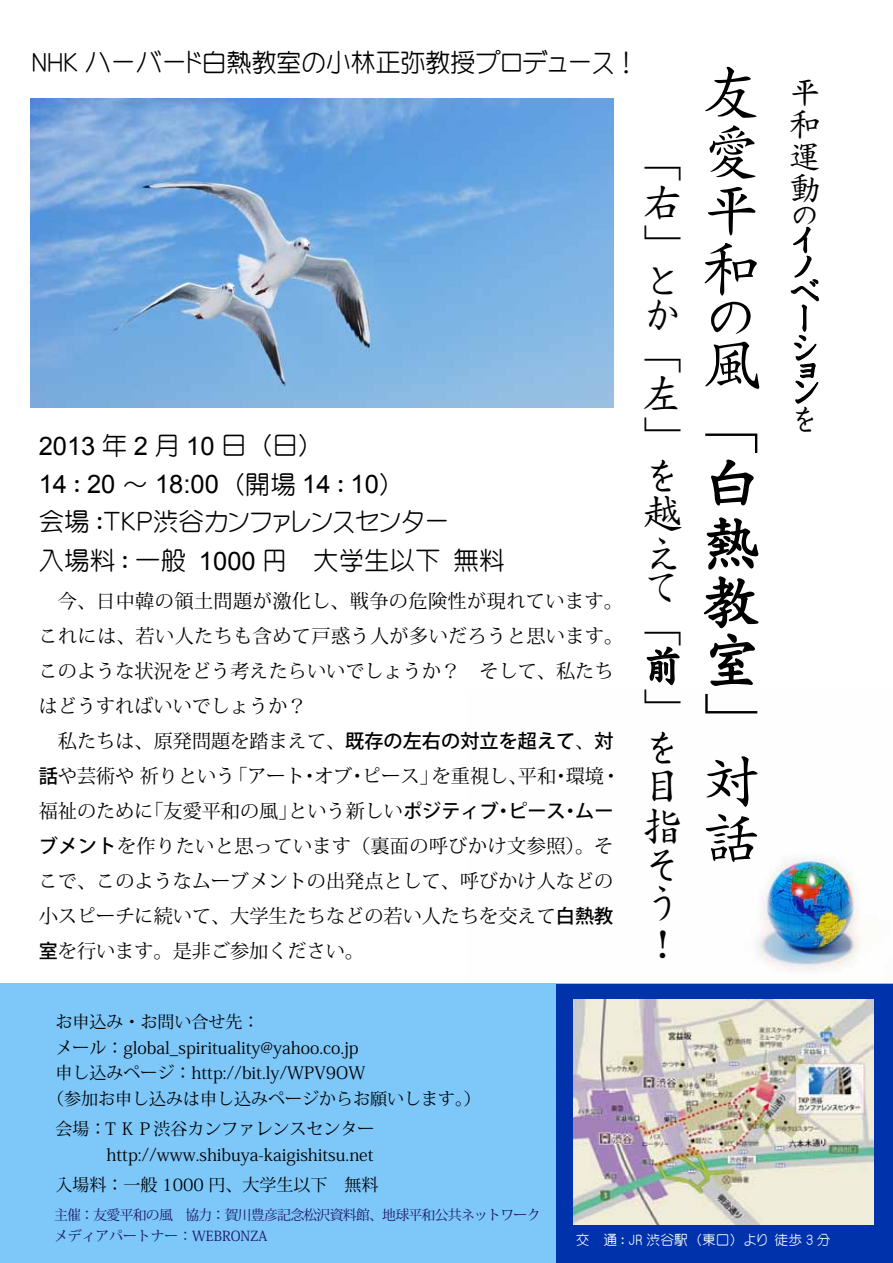
<style>
.page{position:relative;width:893px;height:1263px;background:#fff}
.page>*{position:absolute;margin:0;border:0;box-sizing:border-box;transform-origin:0 0}
.t1{font:58.5px/58.7px "Kaiti EGP Medium SJIS";color:#000;text-align:justify}
.t2{font:40.35px/39.6px "Kaiti EGP Medium SJIS";color:#000}
.t3{font:31.95px/25.8px "Kaiti EGP Medium SJIS";color:#000}
.t4{font:25.5px/39px "Yenti EGP4 Medium SJIS";color:#000}
.t5{font:25.5px/38.2px "Arial";color:#000}
.t6{font:25.5px "Yenti EGP4 Medium SJIS";letter-spacing:-.025em;color:#000}
.t7{font:19.2px/35.1px "Koz Min Pr 6 N";color:#000}
.t8{font:16.95px/25.5px "Koz Min Pr 6 N";color:#000}
.t9{font:13.8px/21.3px "Koz Min Pr 6 N";letter-spacing:-.05em;color:#1b1464}
.t10{font:13.8px "Yenti EGP Medium SJIS";color:#fff}
.s1{font-family:"Yenti EGP4 Medium SJIS"}
.s2{font-family:"Arial"}
.s3{font-family:"Koz Go Pro";font-weight:500}
.s4{font-family:"Koz Go Pr 6 N";font-weight:500}
</style>
<div class="page">
<img style="left:30px;top:98px;width:584px;height:310px">
<img style="left:466px;top:859px;width:427px;height:125px">
<div style="left:0;top:984px;width:893px;height:279px;background:#7dc7f9"></div>
<div style="left:556px;top:984px;width:337px;height:279px;background:#0032ab"></div>
<svg style="left:711px;top:460px;width:42px;height:46px"></svg>
<svg style="left:706px;top:517px;width:53px;height:53px"></svg>
<svg style="left:703px;top:576px;width:56px;height:110px"></svg>
<svg style="left:646px;top:647px;width:34px;height:39px"></svg>
<svg style="left:790px;top:226px;width:29px;height:178px"></svg>
<img style="left:574px;top:999px;width:299px;height:225px">
<h3 class="t6" style="left:31px;top:49px;width:609px">ＮＨＫハーバード白熱教室の小林正弥教授プロデュース！</h3>
<h3 class="t5" style="left:39px;top:427px;width:355px">2013 <span class="s1">年</span> 2 <span class="s1">月</span> 10 <span class="s1">日（日）<br></span>14 <span class="s1">：</span> 20 <span class="s1">～</span> 18:00 <span class="s1">（開場</span> 14 <span class="s1">：</span> 10<span class="s1">）</span></h3>
<h3 class="t4" style="left:39px;top:502px;width:467px">会場：ＴＫＰ渋谷カンファレンスセンター<br>入場料：一般 <span class="s2">1000</span> 円 大学生以下 無料</h3>
<p class="t7" style="left:39px;top:583px;width:586px">　今、日中韓の領土問題が激化し、戦争の危険性が現れています。これには、若い人たちも含めて戸惑う人が多いだろうと思います。このような状況をどう考えたらいいでしょうか？　そして、私たちはどうすればいいでしょうか？　<br>　私たちは、原発問題を踏まえて、<span class="s3">既存の左右の対立を超えて</span>、<span class="s3">対話</span>や芸術や 祈りという「アート・オブ・ピース」を重視し、平和・環境・福祉のために「友愛平和の風」という新しい<span class="s3">ポジティブ・ピース・ムーブメント</span>を作りたいと思っています（裏面の呼びかけ文参照）。そこで、このようなムーブメントの出発点として、呼びかけ人などの小スピーチに続いて、大学生たちなどの若い人たちを交えて<span class="s4">白熱教室</span>を行います。是非ご参加ください。</p>
<p class="t8" style="left:56px;top:1009px;width:206px">お申込み・お問い合せ先：</p>
<p class="t8" style="left:56px;top:1035px;width:322px">メール：global_spirituality@yahoo.co.jp　</p>
<p class="t8" style="left:56px;top:1060px;width:311px">申し込みページ：http://bit.ly/WPV9OW</p>
<p class="t8" style="left:47px;top:1086px;width:435px">（参加お申し込みは申し込みページからお願いします。）</p>
<p class="t8" style="left:56px;top:1117px;width:320px">会場：ＴＫＰ渋谷カンファレンスセンター　　　http://www.shibuya-kaigishitsu.net</p>
<p class="t8" style="left:56px;top:1172px;width:324px">入場料：一般 1000 円、大学生以下　無料</p>
<h2 class="t2" style="left:643px;top:143px;width:40px;text-align:justify">「右」と</h2>
<h2 class="t2" style="left:643px;top:295px;width:41px;line-height:40px">か「左」を越え</h2>
<h2 class="t2" style="left:643px;top:567px;width:40px">て「前」を目指そう！</h2>
<h1 class="t1" style="left:702px;top:64px;width:57px">友愛平和</h1>
<h1 class="t1" style="left:702px;top:293px;width:59px;line-height:48.2px">の風</h1>
<h1 class="t1" style="left:702px;top:399px;width:57px">「白熱教室」対話</h1>
<h3 class="t3" style="left:789px;top:77px;width:32px;line-height:32px;text-align:justify">平和運動</h3>
<h3 class="t3" style="left:789px;top:202px;width:31px">のイノベー</h3>
<h3 class="t3" style="left:789px;top:336px;width:28px;line-height:23px">ショ</h3>
<h3 class="t3" style="left:789px;top:377px;width:30px;line-height:27.9px">ンを</h3>
<p class="t9" style="left:54px;top:1204px;width:488px">主催：友愛平和の風　協力：賀川豊彦記念松沢資料館、地球平和公共ネットワークメディアパートナー：WEBRONZA</p>
<p class="t10" style="left:576px;top:1233px;width:256px">交　通： JR 渋谷駅（東口）より 徒歩 3 分</p>
</div>
